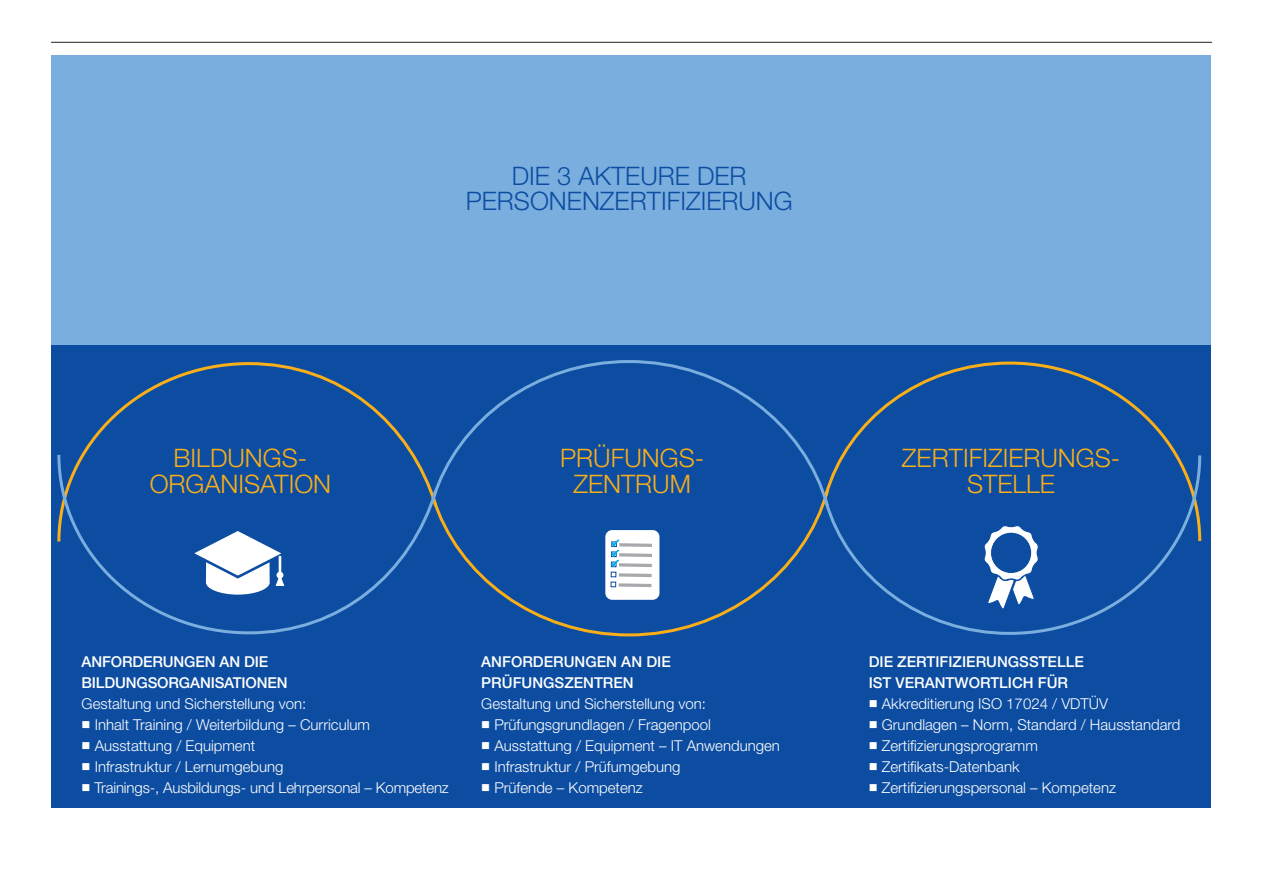
<style>
.page{position:relative;width:1263px;height:893px;background:#fff}
.page>*{position:absolute;margin:0;border:0;box-sizing:border-box;transform-origin:0 0}
.t1{font:300 25.5px/25.5px "Helvetica Neue";color:#faaf18;text-align:center}
.t2{font:300 25.5px/25.5px "Helvetica Neue";color:#0d4da1;text-align:center}
.t3{font:300 15px "Helvetica Neue";color:#fff}
.t4{font:500 15px/21px "Helvetica Neue";color:#fff}
</style>
<div class="page">
<div style="left:51px;top:55px;width:1159px;height:456px;background:#79aede"></div>
<div style="left:51px;top:345px;width:1159px;height:463px;background:#0d4da1"></div>
<hr style="left:51px;top:42px;width:1161px;height:1px;background:#231f20">
<svg style="left:83px;top:362px;width:330px;height:90px"></svg>
<svg style="left:440px;top:510px;width:382px;height:127px"></svg>
<svg style="left:843px;top:361px;width:333px;height:91px"></svg>
<svg style="left:57px;top:452px;width:383px;height:183px"></svg>
<svg style="left:429px;top:360px;width:393px;height:150px"></svg>
<svg style="left:822px;top:452px;width:380px;height:183px"></svg>
<h1 class="t2" style="left:466px;top:162px;width:329px">DIE 3 AKTEURE DER<br>PERSONENZERTIFIZIERUNG</h1>
<h1 class="t1" style="left:150px;top:445px;width:183px">BILDUNGS-<br>ORGANISATION</h1>
<h1 class="t1" style="left:560px;top:445px;width:146px">PRÜFUNGS-<br>ZENTRUM</h1>
<h1 class="t1" style="left:902px;top:445px;width:220px">ZERTIFIZIERUNGS-<br>STELLE</h1>
<p class="t4" style="left:82px;top:651px;width:208px">ANFORDERUNGEN AN DIE<br>BILDUNGSORGANISATIONEN</p>
<p class="t3" style="left:82px;top:695px;width:226px">Gestaltung und Sicherstellung von:</p>
<p class="t3" style="left:82px;top:716px;width:290px">■ Inhalt Training / Weiterbildung – Curriculum</p>
<p class="t3" style="left:82px;top:737px;width:175px">■ Ausstattung / Equipment</p>
<p class="t3" style="left:82px;top:758px;width:204px">■ Infrastruktur / Lernumgebung</p>
<p class="t3" style="left:82px;top:779px;width:369px">■ Trainings-, Ausbildungs- und Lehrpersonal – Kompetenz</p>
<p class="t4" style="left:481px;top:651px;width:191px">ANFORDERUNGEN AN DIE<br>PRÜFUNGSZENTREN</p>
<p class="t3" style="left:481px;top:695px;width:226px">Gestaltung und Sicherstellung von:</p>
<p class="t3" style="left:481px;top:716px;width:231px">■ Prüfungsgrundlagen / Fragenpool</p>
<p class="t3" style="left:481px;top:737px;width:300px">■ Ausstattung / Equipment – IT Anwendungen</p>
<p class="t3" style="left:481px;top:758px;width:201px">■ Infrastruktur / Prüfumgebung</p>
<p class="t3" style="left:481px;top:779px;width:163px">■ Prüfende – Kompetenz</p>
<p class="t4" style="left:869px;top:651px;width:217px">DIE ZERTIFIZIERUNGSSTELLE<br>IST VERANTWORTLICH FÜR</p>
<p class="t3" style="left:869px;top:695px;width:241px">■ Akkreditierung ISO 17024 / VDTÜV</p>
<p class="t3" style="left:869px;top:716px;width:313px">■ Grundlagen – Norm, Standard / Hausstandard</p>
<p class="t3" style="left:869px;top:737px;width:171px">■ Zertifizierungsprogramm</p>
<p class="t3" style="left:869px;top:758px;width:152px">■ Zertifikats-Datenbank</p>
<p class="t3" style="left:869px;top:779px;width:249px">■ Zertifizierungspersonal – Kompetenz</p>
</div>
